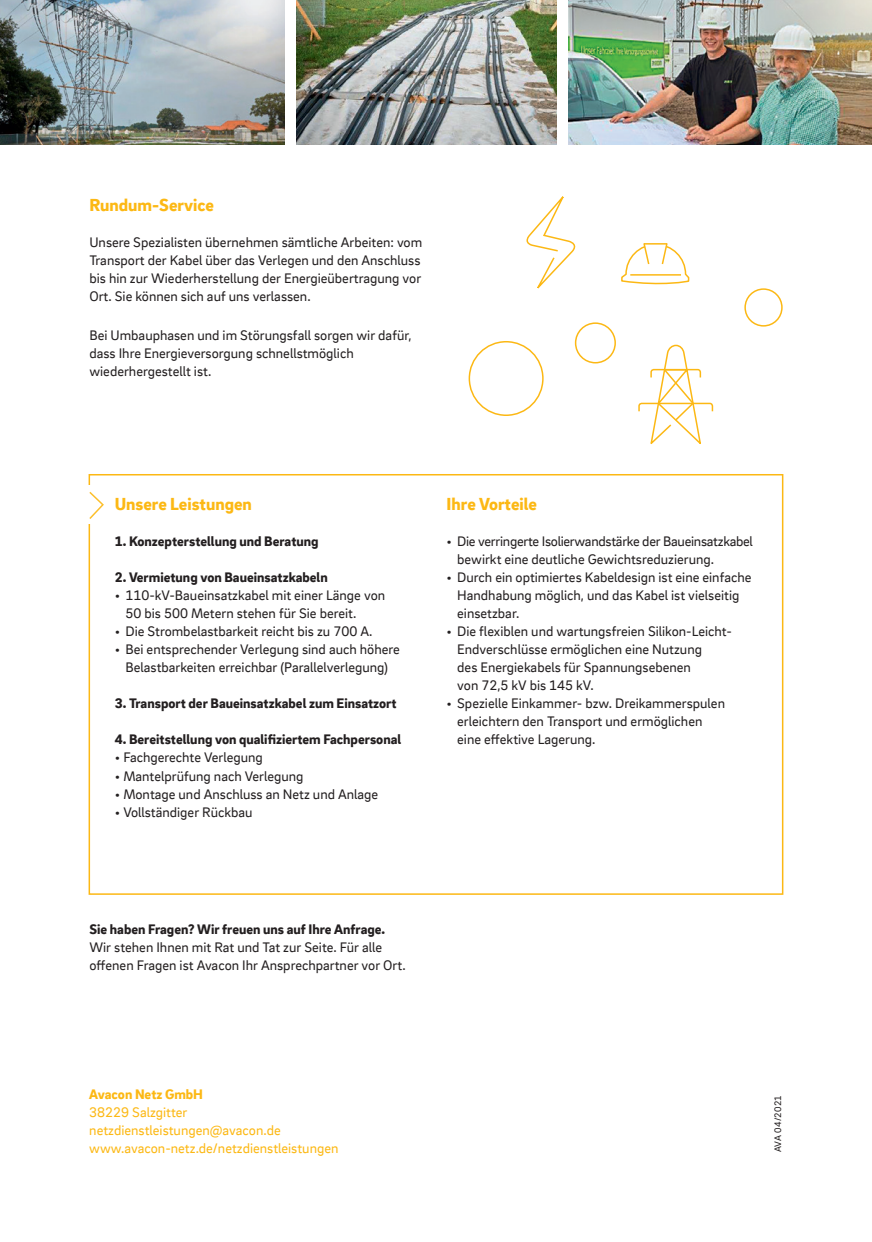
<style>
.page{position:relative;width:872px;height:1242px;background:#fff}
.page>*{position:absolute;margin:0;border:0;box-sizing:border-box;transform-origin:0 0}
.t1{font:900 18px "EON Brix Sans";color:#fcb814}
.t2{font:14.25px/18px "EON Brix Sans";color:#231f20}
.t3{font:900 14.25px "EON Brix Sans";color:#231f20}
.t4{font:14.25px/18px "EON Brix Sans";letter-spacing:-.02em;color:#231f20}
.t5{font:14.25px/18px "EON Brix Sans";color:#fcb814}
.t6{font:900 14.25px "EON Brix Sans";color:#fcb814}
.t7{font:9.75px "EON Brix Sans";letter-spacing:.02em;color:#231f20}
</style>
<div class="page">
<div style="left:89px;top:474px;width:694px;height:421px;border:2px solid #fcb814"></div>
<img style="left:296px;top:0;width:576px;height:145px">
<img style="left:0;top:0;width:285px;height:145px">
<div style="left:557px;top:0;width:11px;height:162px;background:#fff"></div>
<div style="left:78px;top:486px;width:26px;height:38px;background:#fff"></div>
<svg style="left:89px;top:491px;width:15px;height:28px"></svg>
<div style="left:575px;top:322px;width:41px;height:41px;border:2px solid #fcb814;border-radius:50%"></div>
<div style="left:468px;top:341px;width:75px;height:75px;border:2px solid #fcb814;border-radius:50%"></div>
<div style="left:744px;top:288px;width:38px;height:39px;border:2px solid #fcb814;border-radius:50%"></div>
<svg style="left:621px;top:243px;width:69px;height:42px"></svg>
<hr style="left:630px;top:274px;width:51px;height:2px;background:#fcb814">
<svg style="left:638px;top:344px;width:76px;height:100px"></svg>
<svg style="left:526px;top:196px;width:50px;height:93px"></svg>
<p class="t1" style="left:89px;top:193px;width:126px">Rundum-Service</p>
<p class="t2" style="left:89px;top:233px;width:334px">Unsere Spezialisten übernehmen sämtliche Arbeiten: vom Transport der Kabel über das Verlegen und den Anschluss bis hin zur Wiederherstellung der Energieübertragung vor Ort. Sie können sich auf uns verlassen.</p>
<p class="t2" style="left:89px;top:326px;width:324px">Bei Umbauphasen und im Störungsfall sorgen wir dafür, dass Ihre Energieversorgung schnellstmöglich wiederhergestellt ist.</p>
<p class="t1" style="left:115px;top:492px;width:138px">Unsere Leistungen</p>
<p class="t3" style="left:115px;top:532px;width:205px">1. Konzepterstellung und Beratung</p>
<p class="t3" style="left:115px;top:568px;width:214px">2. Vermietung von Baueinsatzkabeln</p>
<p class="t2" style="left:125px;top:586px;width:261px;text-indent:-11px">• 110-kV-Baueinsatzkabel mit einer Länge von<br>50 bis 500 Metern stehen für Sie bereit.</p>
<p class="t2" style="left:115px;top:622px;width:259px">• Die Strombelastbarkeit reicht bis zu 700 A.</p>
<p class="t2" style="left:115px;top:640px;width:286px;text-align:center">• Bei entsprechender Verlegung sind auch höhere<br>Belastbarkeiten erreichbar (Parallelverlegung)</p>
<p class="t3" style="left:115px;top:694px;width:283px">3. Transport der Baueinsatzkabel zum Einsatzort</p>
<p class="t3" style="left:115px;top:730px;width:288px">4. Bereitstellung von qualifiziertem Fachpersonal</p>
<p class="t2" style="left:115px;top:748px;width:150px">• Fachgerechte Verlegung</p>
<p class="t2" style="left:115px;top:766px;width:190px">• Mantelprüfung nach Verlegung</p>
<p class="t2" style="left:115px;top:784px;width:265px">• Montage und Anschluss an Netz und Anlage</p>
<p class="t2" style="left:115px;top:802px;width:139px">• Vollständiger Rückbau</p>
<p class="t3" style="left:89px;top:919px;width:297px">Sie haben Fragen? Wir freuen uns auf Ihre Anfrage.</p>
<p class="t2" style="left:89px;top:937px;width:318px">Wir stehen Ihnen mit Rat und Tat zur Seite. Für alle offenen Fragen ist Avacon Ihr Ansprechpartner vor Ort.</p>
<p class="t1" style="left:446px;top:492px;width:92px">Ihre Vorteile</p>
<p class="t4" style="left:457px;top:532px;width:297px;text-indent:-11px">• Die verringerte Isolierwandstärke der Baueinsatzkabel bewirkt eine deutliche Gewichtsreduzierung.</p>
<p class="t2" style="left:457px;top:568px;width:296px;text-indent:-11px">• Durch ein optimiertes Kabeldesign ist eine einfache<br>Handhabung möglich, und das Kabel ist vielseitig einsetzbar.</p>
<p class="t2" style="left:457px;top:622px;width:276px;text-indent:-11px">• Die flexiblen und wartungsfreien Silikon-Leicht-Endverschlüsse ermöglichen eine Nutzung<br>des Energiekabels für Spannungsebenen<br>von 72,5 kV bis 145 kV.</p>
<p class="t2" style="left:457px;top:694px;width:269px;text-indent:-11px">• Spezielle Einkammer- bzw. Dreikammerspulen erleichtern den Transport und ermöglichen eine effektive Lagerung.</p>
<p class="t6" style="left:89px;top:1084px;width:115px">Avacon Netz GmbH</p>
<p class="t5" style="left:89px;top:1102px;width:251px">38229 Salzgitter netzdienstleistungen@avacon.de www.avacon-netz.de/netzdienstleistungen</p>
<p class="t7" style="left:771px;top:1152px;width:59px;rotate:-90deg">AVA 04/2021</p>
</div>
